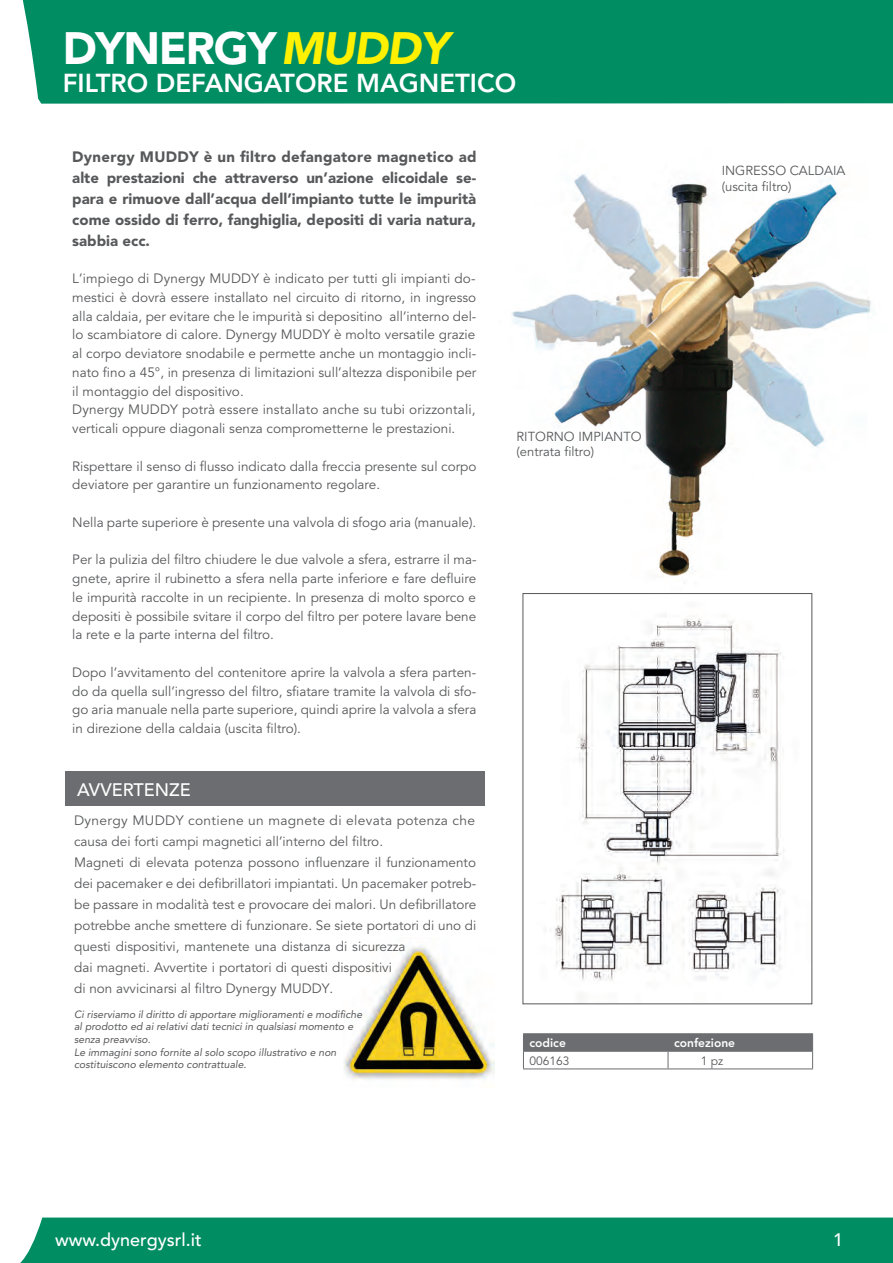
<style>
.page{position:relative;width:893px;height:1263px;background:#fff}
.page>*{position:absolute;margin:0;border:0;box-sizing:border-box;transform-origin:0 0}
.t1{font:900 45px "Avenir";letter-spacing:-.03em;color:#fff}
.t2{font:800 25.8px "Avenir";color:#fff}
.t3{font:500 18px "Avenir";color:#fff}
.t4{font:900 15px/21px "Avenir";color:#57585a;text-align:justify}
.t5{font:13.5px/18.8px "Avenir";color:#57585a}
.t6{font:13.05px/15.6px "Avenir";color:#57585a}
.t7{font:800 12px "Avenir";color:#fff}
.t8{font:12px "Avenir";color:#57585a}
.t9{font:italic 10.5px/12.6px "Avenir";color:#57585a}
.s1{font-style:italic;color:#fff101}
</style>
<div class="page">
<img style="left:512px;top:174px;width:359px;height:440px">
<img style="left:344px;top:946px;width:150px;height:134px">
<div style="left:22px;top:0;width:871px;height:104px;background:#008d62"></div>
<hr style="left:523px;top:1033px;width:145px;height:1px;background:#6c6d70">
<hr style="left:668px;top:1033px;width:145px;height:1px;background:#6c6d70">
<svg style="left:523px;top:1034px;width:290px;height:34px"></svg>
<hr style="left:523px;top:1068px;width:145px;height:1px;background:#6c6d70">
<hr style="left:668px;top:1068px;width:145px;height:1px;background:#6c6d70">
<div style="left:66px;top:772px;width:419px;height:34px;background:#6c6d70"></div>
<div style="left:20px;top:1217px;width:873px;height:46px;background:#008d62"></div>
<img style="left:525px;top:595px;width:285px;height:386px">
<h1 class="t1" style="left:63px;top:21px;width:388px">DYNERGY<span class="s1">MUDDY</span></h1>
<h2 class="t2" style="left:63px;top:67px;width:455px">FILTRO DEFANGATORE MAGNETICO</h2>
<p class="t4" style="left:72px;top:146px;width:406px">Dynergy MUDDY è un filtro defangatore magnetico ad alte prestazioni che attraverso un’azione elicoidale se&shy;para e rimuove dall’acqua dell’impianto tutte le impurità come ossido di ferro, fanghiglia, depositi di varia natura, sabbia ecc.</p>
<p class="t5" style="left:72px;top:269px;width:406px">L’impiego di Dynergy MUDDY è indicato per tutti gli impianti do&shy;mestici è dovrà essere installato nel circuito di ritorno, in ingresso alla caldaia, per evitare che le impurità si depositino all’interno del&shy;lo scambiatore di calore. Dynergy MUDDY è molto versatile grazie al corpo deviatore snodabile e permette anche un montaggio incli&shy;nato fino a 45°, in presenza di limitazioni sull’altezza disponibile per il montaggio del dispositivo.<br>Dynergy MUDDY potrà essere installato anche su tubi orizzontali, verticali oppure diagonali senza comprometterne le prestazioni.</p>
<p class="t5" style="left:72px;top:457px;width:406px">Rispettare il senso di flusso indicato dalla freccia presente sul corpo deviatore per garantire un funzionamento regolare.</p>
<p class="t5" style="left:72px;top:513px;width:406px">Nella parte superiore è presente una valvola di sfogo aria (manuale).</p>
<p class="t5" style="left:72px;top:551px;width:406px;text-align:justify">Per la pulizia del filtro chiudere le due valvole a sfera, estrarre il ma&shy;gnete, aprire il rubinetto a sfera nella parte inferiore e fare defluire le impurità raccolte in un recipiente. In presenza di molto sporco e depositi è possibile svitare il corpo del filtro per potere lavare bene la rete e la parte interna del filtro.</p>
<p class="t5" style="left:72px;top:663px;width:406px;text-align:justify">Dopo l’avvitamento del contenitore aprire la valvola a sfera parten&shy;do da quella sull’ingresso del filtro, sfiatare tramite la valvola di sfo&shy;go aria manuale nella parte superiore, quindi aprire la valvola a sfera in direzione della caldaia (uscita filtro).</p>
<h3 class="t3" style="left:77px;top:780px;width:115px">AVVERTENZE</h3>
<p class="t6" style="left:517px;top:429px;width:127px">RITORNO IMPIANTO (entrata filtro)</p>
<p class="t6" style="left:722px;top:164px;width:125px">INGRESSO CALDAIA (uscita filtro)</p>
<p class="t5" style="left:74px;top:810px;width:404px;line-height:21px">Dynergy MUDDY contiene un magnete di elevata potenza che causa dei forti campi magnetici all’interno del filtro.<br>Magneti di elevata potenza possono influenzare il funzionamento dei pacemaker e dei defibrillatori impiantati. Un pacemaker potreb&shy;be passare in modalità test e provocare dei malori. Un defibrillatore potrebbe anche smettere di funzionare. Se siete portatori di uno di questi dispositivi, mantenete una distanza di sicurezza<br>dai magneti. Avvertite i portatori di questi dispositivi<br>di non avvicinarsi al filtro Dynergy MUDDY.</p>
<p class="t9" style="left:74px;top:1008px;width:290px">Ci riserviamo il diritto di apportare miglioramenti e modifiche al prodotto ed ai relativi dati tecnici in qualsiasi momento e senza preavviso.<br>Le immagini sono fornite al solo scopo illustrativo e non costituiscono elemento contrattuale.</p>
<p class="t7" style="left:529px;top:1036px;width:38px">codice</p>
<p class="t7" style="left:674px;top:1036px;width:63px">confezione</p>
<p class="t8" style="left:529px;top:1054px;width:42px">006163</p>
<p class="t8" style="left:701px;top:1054px;width:24px">1 pz</p>
<h3 class="t3" style="left:55px;top:1229px;width:148px">www.dynergysrl.it</h3>
<h3 class="t3" style="left:833px;top:1229px;width:12px">1</h3>
</div>
